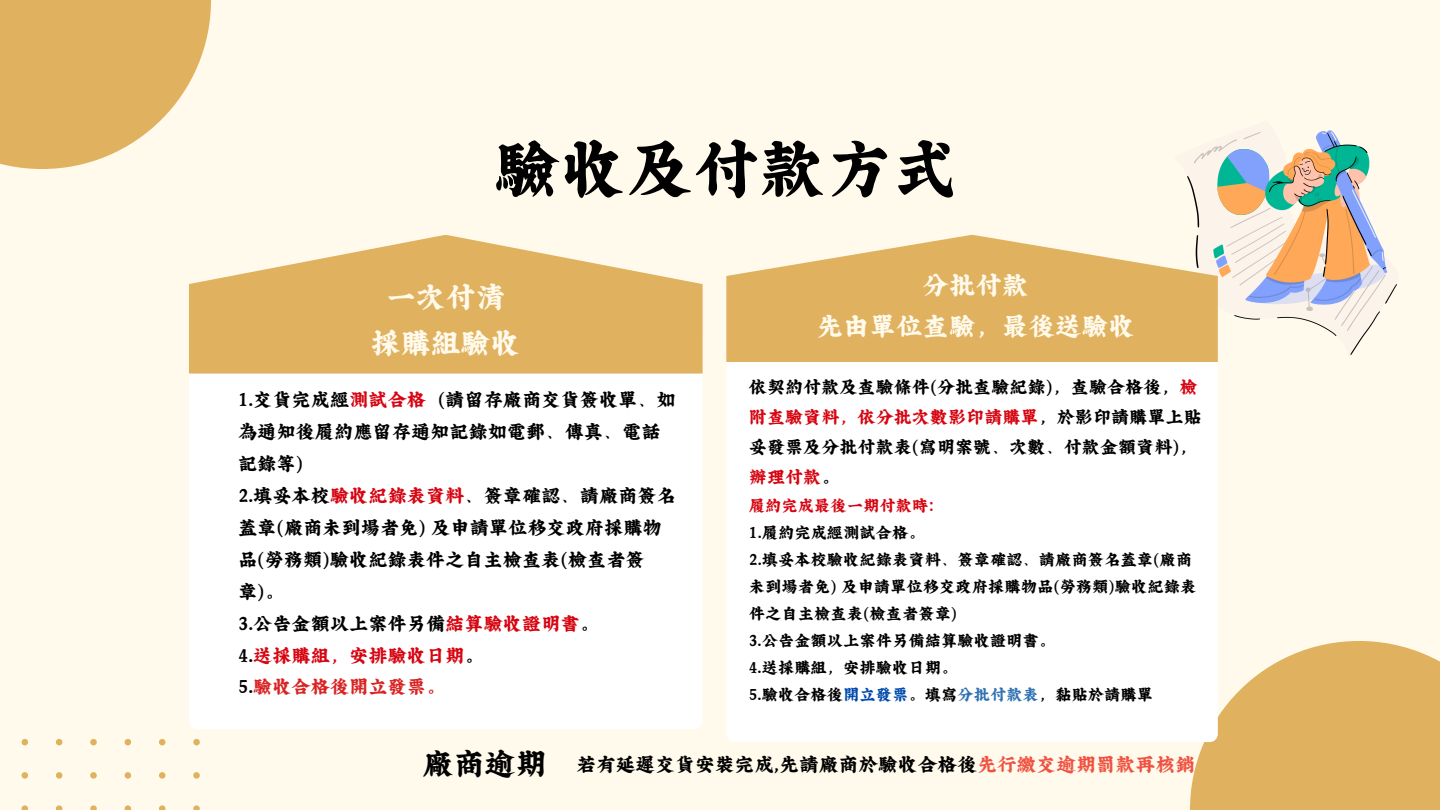
<style>
.page{position:relative;width:1440px;height:810px;background:#fffaeb}
.page>*{position:absolute;margin:0;border:0;box-sizing:border-box;transform-origin:0 0}
.t1{font:73.8px "Canva Wu Jing Kui Ben TC";color:#000}
.t2{font:34.5px "Canva Wu Jing Kui Ben TC";color:#000}
.t3{font:33.3px/45.8px "Canva Wu Jing Kui Ben TC";color:#fffaeb;text-align:center}
.t4{font:29.5px/41.2px "Canva Wu Jing Kui Ben TC";color:#fffaeb;text-align:center}
.t5{font:22px "Canva Wu Jing Kui Ben TC";color:#000}
.t6{font:21.4px/31.9px "Canva Wu Jing Kui Ben TC";color:#000}
.t7{font:21.4px "Canva Wu Jing Kui Ben TC";color:#d60511}
.t8{font:21.4px "Canva Wu Jing Kui Ben TC";color:#d92424}
.t9{font:20.1px/30px "Canva Wu Jing Kui Ben TC";color:#000}
.t10{font:18.1px/27px "Canva Wu Jing Kui Ben TC";color:#000}
.t11{font:18.1px "Canva Wu Jing Kui Ben TC";color:#d60511}
.s1{color:#d60511}
.s2{color:#000}
.s3{color:#004aad}
.s4{color:#2f72b1}
.s5{color:#ef5241}
</style>
<div class="page">
<div style="left:1190px;top:641px;width:250px;height:169px;background:#e0b15e"></div>
<svg style="left:0;top:0;width:211px;height:169px;fill:#e0b15e"></svg>
<svg style="left:21px;top:739px;width:179px;height:71px"></svg>
<img style="left:1188px;top:134px;width:208px;height:220px">
<svg style="left:1315px;top:131px;width:80px;height:149px"></svg>
<div style="left:726px;top:321px;width:492px;height:421px;background:#fff;border-radius:8px"></div>
<svg style="left:726px;top:235px;width:492px;height:127px;fill:#e0b15e"></svg>
<div style="left:189px;top:374px;width:513px;height:355px;background:#fff"></div>
<svg style="left:189px;top:235px;width:514px;height:139px;fill:#e0b15e"></svg>
<h2 class="t1" style="left:494px;top:132px;width:466px">驗收及付款方式</h2>
<p class="t3" style="left:371px;top:274px;width:151px">一次付清採購組驗收</p>
<p class="t6" style="left:238px;top:384px;width:439px">1.交貨完成經<span class="s1">測試合格</span>（請留存廠商交貨簽收單、如為通知後履約應留存通知記錄如電郵、傳真、電話記錄等）</p>
<p class="t6" style="left:238px;top:480px;width:439px">2.填妥本校<span class="s1">驗收紀錄表資料</span>、簽章確認、請廠商簽名蓋章(廠商未到場者免) 及申請單位移交政府採購物品(勞務類)驗收紀錄表件之自主檢查表(檢查者簽章)。</p>
<p class="t6" style="left:238px;top:607px;width:362px">3.公告金額以上案件另備<span class="s1">結算驗收證明書</span>。</p>
<p class="t7" style="left:238px;top:644px;width:247px"><span class="s2">4.</span>送採購組，安排驗收日期<span class="s2">。</span></p>
<p class="t8" style="left:238px;top:676px;width:209px"><span class="s2">5.</span>驗收合格後開立發票。</p>
<p class="t4" style="left:816px;top:264px;width:320px">分批付款<br>先由單位查驗，最後送驗收</p>
<h3 class="t9" style="left:749px;top:372px;width:454px">依契約付款及查驗條件(分批查驗紀錄)，查驗合格後，<span class="s1">檢附查驗資料，依分批次數影印請購單</span>，於影印請購單上貼妥發票及分批付款表(寫明案號、次數、付款金額資料)，<span class="s1">辦理付款</span>。</h3>
<p class="t11" style="left:749px;top:497px;width:197px">履約完成最後一期付款時：</p>
<p class="t10" style="left:749px;top:519px;width:177px">1.履約完成經測試合格。</p>
<p class="t10" style="left:749px;top:546px;width:449px">2.填妥本校驗收紀錄表資料、簽章確認、請廠商簽名蓋章(廠商未到場者免) 及申請單位移交政府採購物品(勞務類)驗收紀錄表件之自主檢查表(檢查者簽章)</p>
<p class="t10" style="left:749px;top:627px;width:308px">3.公告金額以上案件另備結算驗收證明書。</p>
<p class="t10" style="left:749px;top:654px;width:210px">4.送採購組，安排驗收日期。</p>
<h3 class="t10" style="left:749px;top:681px;width:406px">5.驗收合格後<span class="s3">開立發票</span>。填寫<span class="s4">分批付款表</span>，黏貼於請購單</h3>
<p class="t2" style="left:422px;top:747px;width:126px">廠商逾期</p>
<p class="t5" style="left:576px;top:753px;width:620px">若有延遲交貨安裝完成,先請廠商於驗收合格後<span class="s5">先行繳交逾期罰款再核銷</span></p>
</div>
